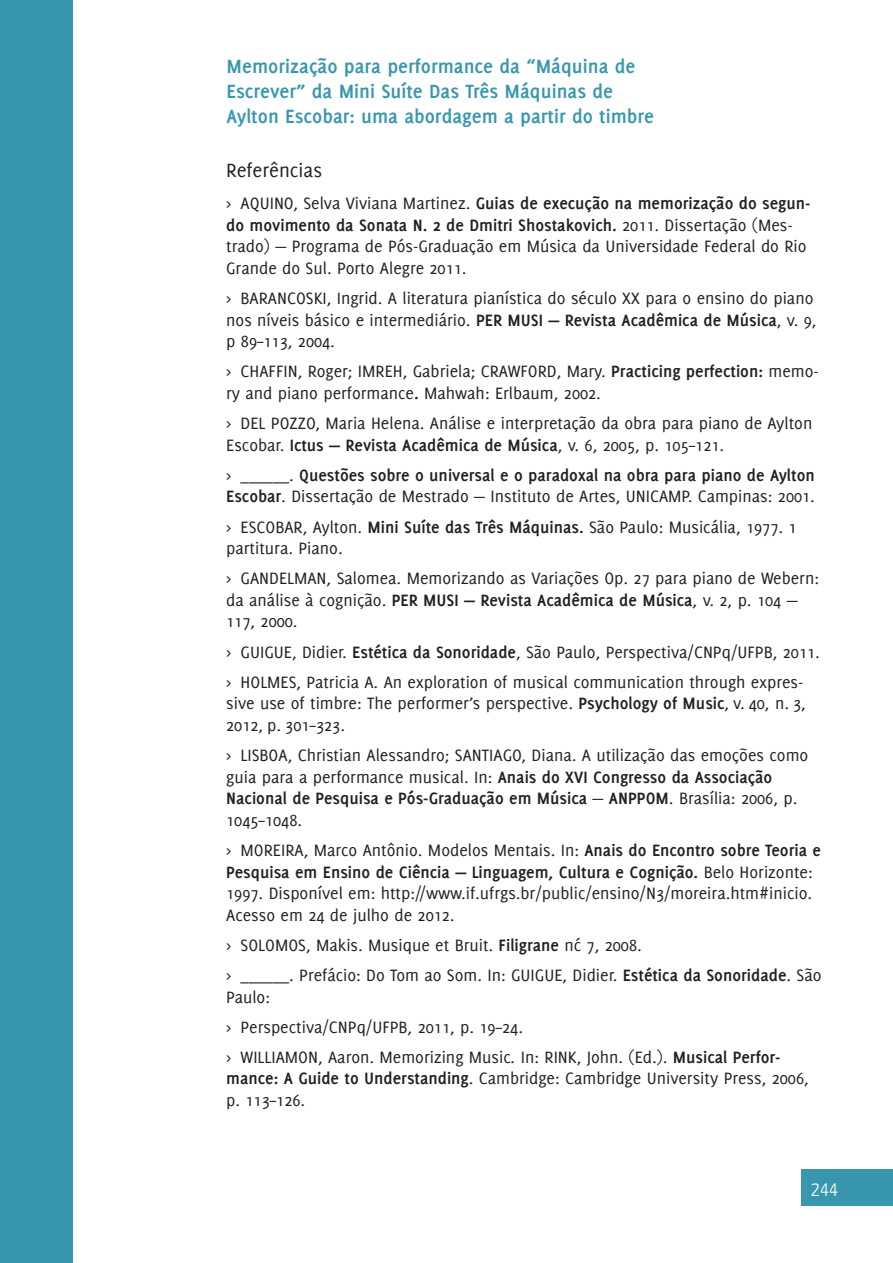
<style>
.page{position:relative;width:893px;height:1263px;background:#fff}
.page>*{position:absolute;margin:0;border:0;box-sizing:border-box;transform-origin:0 0}
.t1{font:700 21px/25.2px "Delicious";color:#3897ac}
.t2{font:21px "Delicious";color:#231f20}
.t3{font:300 21px "Yanone Kaffeesatz";color:#fff}
.t4{font:18px/21.6px "Delicious";color:#231f20}
.s1{font-weight:700}
.s2{font-style:italic}
</style>
<div class="page">
<div style="left:0;top:0;width:72px;height:1263px;background:#3897ac"></div>
<div style="left:802px;top:1170px;width:91px;height:36px;background:#3897ac"></div>
<p class="t1" style="left:227px;top:53px;width:429px">Memorização para performance da “Máquina de<br>Escrever” da Mini Suíte Das Três Máquinas de<br>Aylton Escobar: uma abordagem a partir do timbre</p>
<p class="t2" style="left:226px;top:158px;width:97px">Referências</p>
<p class="t4" style="left:226px;top:192px;width:586px">&gt; AQUINO, Selva Viviana Martinez. <span class="s1">Guias de execução na memorização do segun&shy;do movimento da Sonata N. 2 de Dmitri Shostakovich.</span> 2011. Dissertação (Mes&shy;trado) — Programa de Pós-Graduação em Música da Universidade Federal do Rio Grande do Sul. Porto Alegre 2011.</p>
<p class="t4" style="left:226px;top:287px;width:592px">&gt; BARANCOSKI, Ingrid. A literatura pianística do século XX para o ensino do piano nos níveis básico e intermediário. <span class="s1">PER MUSI — Revista Acadêmica de Música</span>, v. 9, p 89–113, 2004.</p>
<p class="t4" style="left:226px;top:361px;width:594px">&gt; CHAFFIN, Roger; IMREH, Gabriela; CRAWFORD, Mary. <span class="s1">Practicing perfection:</span> memo&shy;ry and piano performance<span class="s1">.</span> Mahwah: Erlbaum, 2002.</p>
<p class="t4" style="left:226px;top:412px;width:588px">&gt; DEL POZZO, Maria Helena. Análise e interpretação da obra para piano de Aylton<br>Escobar. <span class="s1">Ictus — Revista Acadêmica de Música</span>, v. 6, 2005, p. 105–121.</p>
<p class="t4" style="left:226px;top:464px;width:590px">&gt; ______. <span class="s1">Questões sobre o universal e o paradoxal na obra para piano de Aylton<br>Escobar</span>. Dissertação de Mestrado — Instituto de Artes, UNICAMP. Campinas: 2001.</p>
<p class="t4" style="left:226px;top:516px;width:572px">&gt; ESCOBAR, Aylton. <span class="s1">Mini Suíte das Três Máquinas.</span> São Paulo: Musicália, 1977. 1 partitura. Piano.</p>
<p class="t4" style="left:226px;top:567px;width:594px">&gt; GANDELMAN, Salomea. Memorizando as Variações Op. 27 para piano de Webern: da análise à cognição. <span class="s1">PER MUSI — Revista Acadêmica de Música</span>, v. 2, p. 104 —<br>117, 2000.</p>
<p class="t4" style="left:226px;top:636px;width:595px;line-height:30.2px">&gt; GUIGUE, Didier. <span class="s1">Estética da Sonoridade</span>, São Paulo, Perspectiva/CNPq/UFPB, 2011. &gt; HOLMES, Patricia A. An exploration of musical communication through expres-</p>
<p class="t4" style="left:226px;top:692px;width:581px">sive use of timbre: The performer’s perspective. <span class="s1">Psychology of Music</span>, v. 40, n. 3,<br>2012, p. 301–323.</p>
<p class="t4" style="left:226px;top:744px;width:584px">&gt; LISBOA, Christian Alessandro; SANTIAGO, Diana. A utilização das emoções como guia para a performance musical. In: <span class="s1">Anais do XVI Congresso da Associação Nacional de Pesquisa e Pós-Graduação em Música</span> — <span class="s1">ANPPOM</span>. Brasília: 2006, p.<br>1045–1048.</p>
<p class="t4" style="left:226px;top:839px;width:596px">&gt; MOREIRA, Marco Antônio. Modelos Mentais. In: <span class="s1">Anais do Encontro sobre Teoria e Pesquisa em Ensino de Ciência — Linguagem, Cultura e Cognição.</span> Belo Horizonte:<br>1997. Disponível em: http://www.if.ufrgs.br/public/ensino/N3/moreira.htm#inicio.<br>Acesso em 24 de julho de 2012.</p>
<p class="t4" style="left:226px;top:929px;width:597px;line-height:30.2px">&gt; SOLOMOS, Makis. Musique et Bruit. <span class="s1">Filigrane</span> nº 7, 2008.<br>&gt; ______. Prefácio: Do Tom ao Som. In: GUIGUE, Didier. <span class="s1">Estética da Sonoridade</span>. São</p>
<p class="t4" style="left:226px;top:981px;width:556px;line-height:30.2px">Paulo:<br>&gt; Perspectiva/CNPq/UFPB, 2011, p. 19–24.<br>&gt; WILLIAMON, Aaron. Memorizing Music<span class="s2">.</span> In: RINK, John. (Ed.). <span class="s1">Musical Perfor-</span></p>
<p class="t4" style="left:226px;top:1067px;width:584px"><span class="s1">mance: A Guide to Understanding</span>. Cambridge: Cambridge University Press, 2006, p. 113–126.</p>
<p class="t3" style="left:811px;top:1176px;width:29px">244</p>
</div>
